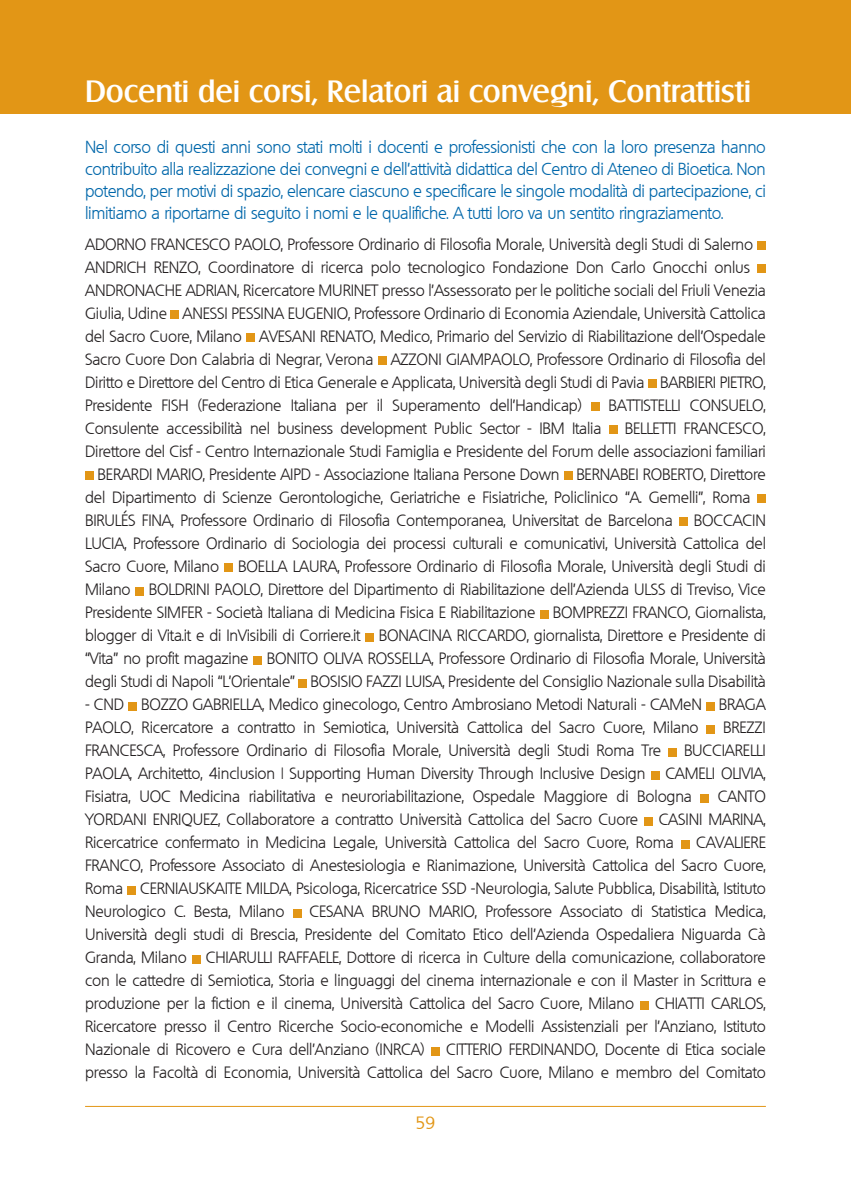
<style>
.page{position:relative;width:851px;height:1191px;background:#fff}
.page>*{position:absolute;margin:0;border:0;box-sizing:border-box;transform-origin:0 0}
.t1{font:500 30px "Salzburg";color:#fff}
.t2{font:300 17px/22px "Quebec";letter-spacing:-.02em;color:#0067aa;text-align:justify}
.t3{font:17px "Quebec";color:#e29616}
.t4{font:300 16px/23px "Quebec";letter-spacing:-.01em;color:#231f20}
</style>
<div class="page">
<div style="left:0;top:0;width:850px;height:113px;background:#e29616"></div>
<hr style="left:85px;top:1106px;width:680px;height:1px;background:#e29616">
<div style="left:757px;top:242px;width:8px;height:8px;background:#e29616"></div>
<div style="left:757px;top:265px;width:8px;height:8px;background:#e29616"></div>
<div style="left:170px;top:311px;width:9px;height:8px;background:#e29616"></div>
<div style="left:246px;top:334px;width:9px;height:8px;background:#e29616"></div>
<div style="left:378px;top:357px;width:8px;height:8px;background:#e29616"></div>
<div style="left:648px;top:380px;width:8px;height:8px;background:#e29616"></div>
<div style="left:591px;top:403px;width:8px;height:8px;background:#e29616"></div>
<div style="left:608px;top:426px;width:9px;height:8px;background:#e29616"></div>
<div style="left:85px;top:472px;width:9px;height:8px;background:#e29616"></div>
<div style="left:563px;top:472px;width:9px;height:8px;background:#e29616"></div>
<div style="left:757px;top:495px;width:8px;height:8px;background:#e29616"></div>
<div style="left:679px;top:518px;width:8px;height:8px;background:#e29616"></div>
<div style="left:224px;top:564px;width:9px;height:8px;background:#e29616"></div>
<div style="left:135px;top:587px;width:9px;height:8px;background:#e29616"></div>
<div style="left:540px;top:610px;width:8px;height:8px;background:#e29616"></div>
<div style="left:365px;top:633px;width:9px;height:8px;background:#e29616"></div>
<div style="left:253px;top:656px;width:9px;height:8px;background:#e29616"></div>
<div style="left:298px;top:679px;width:9px;height:8px;background:#e29616"></div>
<div style="left:128px;top:702px;width:9px;height:8px;background:#e29616"></div>
<div style="left:706px;top:702px;width:8px;height:8px;background:#e29616"></div>
<div style="left:706px;top:725px;width:9px;height:8px;background:#e29616"></div>
<div style="left:668px;top:748px;width:8px;height:8px;background:#e29616"></div>
<div style="left:651px;top:771px;width:8px;height:8px;background:#e29616"></div>
<div style="left:700px;top:794px;width:9px;height:8px;background:#e29616"></div>
<div style="left:644px;top:817px;width:8px;height:8px;background:#e29616"></div>
<div style="left:680px;top:840px;width:9px;height:8px;background:#e29616"></div>
<div style="left:127px;top:886px;width:9px;height:8px;background:#e29616"></div>
<div style="left:293px;top:909px;width:8px;height:8px;background:#e29616"></div>
<div style="left:192px;top:955px;width:8px;height:8px;background:#e29616"></div>
<div style="left:640px;top:1001px;width:8px;height:8px;background:#e29616"></div>
<div style="left:431px;top:1047px;width:8px;height:8px;background:#e29616"></div>
<h1 class="t1" style="left:85px;top:74px;width:667px">Docenti dei corsi, Relatori ai convegni, Contrattisti</h1>
<p class="t2" style="left:85px;top:136px;width:682px">Nel corso di questi anni sono stati molti i docenti e professionisti che con la loro presenza hanno contribuito alla realizzazione dei convegni e dell’attività didattica del Centro di Ateneo di Bioetica. Non potendo, per motivi di spazio, elencare ciascuno e specificare le singole modalità di partecipazione, ci limitiamo a riportarne di seguito i nomi e le qualifiche. A tutti loro va un sentito ringraziamento.</p>
<p class="t4" style="left:85px;top:233px;width:682px">ADORNO FRANCESCO PAOLO, Professore Ordinario di Filosofia Morale, Università degli Studi di Salerno ANDRICH RENZO, Coordinatore di ricerca polo tecnologico Fondazione Don Carlo Gnocchi onlus ANDRONACHE ADRIAN, Ricercatore MURINET presso l’Assessorato per le politiche sociali del Friuli Venezia Giulia, Udine ANESSI PESSINA EUGENIO, Professore Ordinario di Economia Aziendale, Università Cattolica del Sacro Cuore, Milano AVESANI RENATO, Medico, Primario del Servizio di Riabilitazione dell’Ospedale Sacro Cuore Don Calabria di Negrar, Verona AZZONI GIAMPAOLO, Professore Ordinario di Filosofia del Diritto e Direttore del Centro di Etica Generale e Applicata, Università degli Studi di Pavia BARBIERI PIETRO, Presidente FISH (Federazione Italiana per il Superamento dell’Handicap)</p>
<p class="t4" style="left:608px;top:394px;width:159px">BATTISTELLI CONSUELO,</p>
<p class="t4" style="left:85px;top:417px;width:518px">Consulente accessibilità nel business development Public Sector - IBM Italia</p>
<p class="t4" style="left:624px;top:417px;width:143px">BELLETTI FRANCESCO,</p>
<p class="t4" style="left:85px;top:440px;width:682px">Direttore del Cisf - Centro Internazionale Studi Famiglia e Presidente del Forum delle associazioni familiari</p>
<p class="t4" style="left:98px;top:463px;width:669px">BERARDI MARIO, Presidente AIPD - Associazione Italiana Persone Down BERNABEI ROBERTO, Direttore</p>
<p class="t4" style="left:85px;top:486px;width:666px">del Dipartimento di Scienze Gerontologiche, Geriatriche e Fisiatriche, Policlinico “A. Gemelli”, Roma</p>
<p class="t4" style="left:85px;top:509px;width:589px">BIRULÉS FINA, Professore Ordinario di Filosofia Contemporanea, Universitat de Barcelona</p>
<p class="t4" style="left:85px;top:509px;width:682px;text-align:justify;text-indent:608px">BOCCACIN LUCIA, Professore Ordinario di Sociologia dei processi culturali e comunicativi, Università Cattolica del Sacro Cuore, Milano BOELLA LAURA, Professore Ordinario di Filosofia Morale, Università degli Studi di Milano BOLDRINI PAOLO, Direttore del Dipartimento di Riabilitazione dell’Azienda ULSS di Treviso, Vice Presidente SIMFER - Società Italiana di Medicina Fisica E Riabilitazione BOMPREZZI FRANCO, Giornalista, blogger di Vita.it e di InVisibili di Corriere.it BONACINA RICCARDO, giornalista, Direttore e Presidente di “Vita” no profit magazine BONITO OLIVA ROSSELLA, Professore Ordinario di Filosofia Morale, Università degli Studi di Napoli “L’Orientale” BOSISIO FAZZI LUISA, Presidente del Consiglio Nazionale sulla Disabilità</p>
<p class="t4" style="left:85px;top:693px;width:682px">- CND BOZZO GABRIELLA, Medico ginecologo, Centro Ambrosiano Metodi Naturali - CAMeN BRAGA<br>PAOLO, Ricercatore a contratto in Semiotica, Università Cattolica del Sacro Cuore, Milano</p>
<p class="t4" style="left:723px;top:716px;width:44px">BREZZI</p>
<p class="t4" style="left:85px;top:739px;width:577px">FRANCESCA, Professore Ordinario di Filosofia Morale, Università degli Studi Roma Tre</p>
<p class="t4" style="left:684px;top:739px;width:83px">BUCCIARELLI</p>
<p class="t4" style="left:85px;top:762px;width:561px">PAOLA, Architetto, 4inclusion | Supporting Human Diversity Through Inclusive Design</p>
<p class="t4" style="left:85px;top:762px;width:682px;text-indent:580px">CAMELI OLIVIA,<br>Fisiatra, UOC Medicina riabilitativa e neuroriabilitazione, Ospedale Maggiore di Bologna</p>
<p class="t4" style="left:717px;top:785px;width:50px">CANTO</p>
<p class="t4" style="left:85px;top:808px;width:554px">YORDANI ENRIQUEZ, Collaboratore a contratto Università Cattolica del Sacro Cuore</p>
<p class="t4" style="left:85px;top:808px;width:682px;text-indent:573px">CASINI MARINA,<br>Ricercatrice confermato in Medicina Legale, Università Cattolica del Sacro Cuore, Roma</p>
<p class="t4" style="left:85px;top:831px;width:682px;text-align:justify;text-indent:611px">CAVALIERE FRANCO, Professore Associato di Anestesiologia e Rianimazione, Università Cattolica del Sacro Cuore, Roma CERNIAUSKAITE MILDA, Psicologa, Ricercatrice SSD -Neurologia, Salute Pubblica, Disabilità, Istituto Neurologico C. Besta, Milano</p>
<p class="t4" style="left:85px;top:900px;width:682px;text-align:justify;text-indent:224px">CESANA BRUNO MARIO, Professore Associato di Statistica Medica, Università degli studi di Brescia, Presidente del Comitato Etico dell’Azienda Ospedaliera Niguarda Cà Granda, Milano CHIARULLI RAFFAELE, Dottore di ricerca in Culture della comunicazione, collaboratore con le cattedre di Semiotica, Storia e linguaggi del cinema internazionale e con il Master in Scrittura e produzione per la fiction e il cinema, Università Cattolica del Sacro Cuore, Milano</p>
<p class="t4" style="left:85px;top:992px;width:682px;text-align:justify;text-indent:570px">CHIATTI CARLOS, Ricercatore presso il Centro Ricerche Socio-economiche e Modelli Assistenziali per l’Anziano, Istituto Nazionale di Ricovero e Cura dell’Anziano (INRCA)</p>
<p class="t4" style="left:85px;top:1038px;width:682px;text-align:right">CITTERIO FERDINANDO, Docente di Etica sociale<br>presso la Facoltà di Economia, Università Cattolica del Sacro Cuore, Milano e membro del Comitato</p>
<p class="t3" style="left:415px;top:1112px;width:21px">59</p>
</div>
